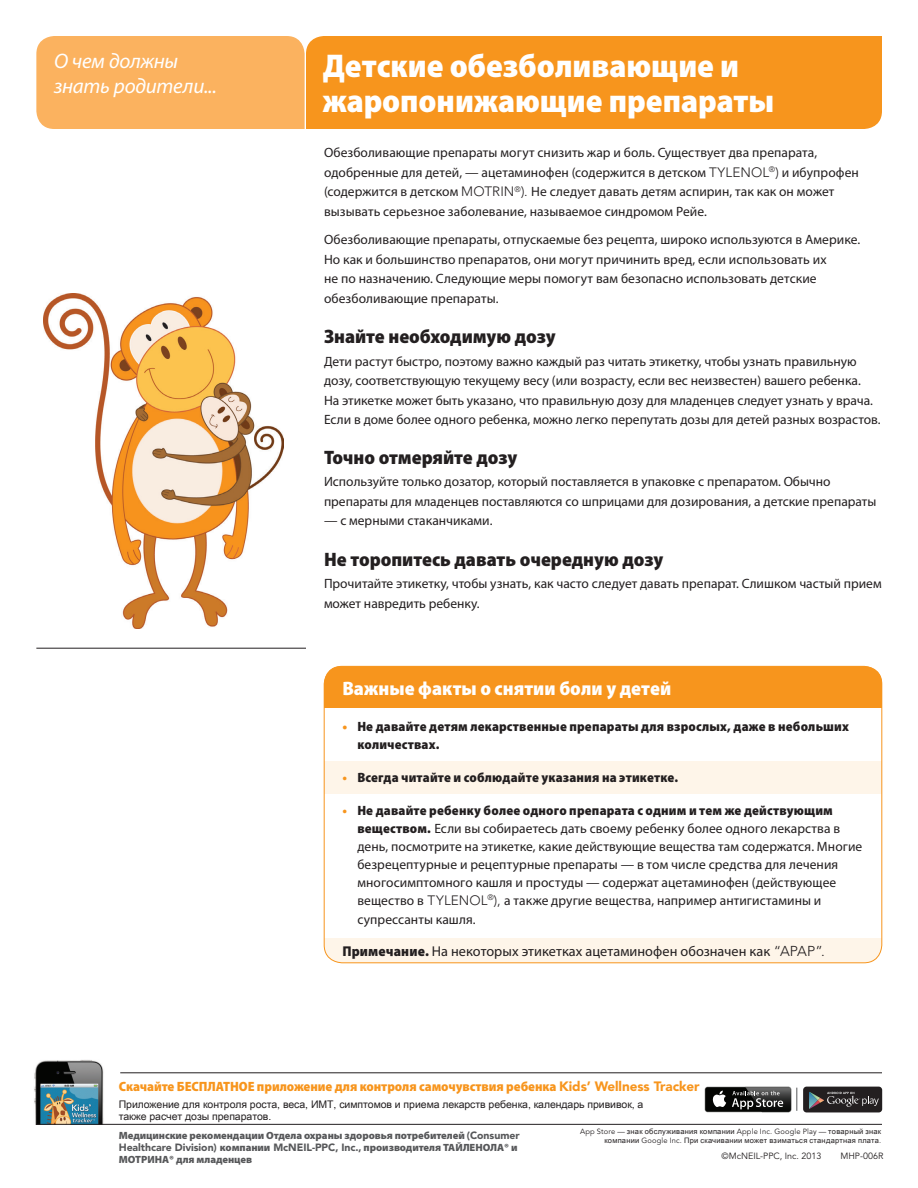
<style>
.page{position:relative;width:918px;height:1188px;background:#fff}
.page>*{position:absolute;margin:0;border:0;box-sizing:border-box;transform-origin:0 0}
.t1{font:900 semi-condensed 33px/34.5px "Myriad Pro";color:#fff}
.t2{font:italic 21px/25.2px "Myriad Pro";letter-spacing:-.01em;color:#fff}
.t3{font:900 semi-condensed 19.5px "Myriad Pro";color:#231f20}
.t4{font:900 semi-condensed 19.5px "Myriad Pro";color:#fff}
.t5{font:14.25px "Myriad Pro";letter-spacing:.005em;color:#231f20}
.t6{font:13.5px/19.5px "Myriad Pro";color:#231f20}
.t7{font:900 semi-condensed 13.5px/18px "Myriad Pro";letter-spacing:.01em;color:#231f20}
.secondary_bulleted_l{font:900 semi-condensed 13.5px "Myriad Pro";letter-spacing:-.005em;color:#f7951d}
.secondary_bulleted_l-2{font:900 10.5px/12px "Myriad Pro";letter-spacing:-.005em;color:#57585a}
.secondary_bulleted_l-3{font:10.5px/12px "Arial Unicode MS";letter-spacing:-.005em;color:#231f20}
.t8{font:9px "Avenir";color:#231f20}
.t9{font:7.5px/9px "Arial Unicode MS";letter-spacing:.03em;color:#231f20;text-align:right}
.s1{font-family:"Avenir";font-weight:300}
.s2{font-stretch:normal;color:#f7951d}
.s3{color:#f7951d}
.s4{font-weight:900;font-stretch:semi-condensed;color:#f7951d}
.s5{font-weight:900;font-stretch:semi-condensed}
.s6{font-family:"Avenir";font-stretch:normal}
.s7{font-family:"Avenir"}
</style>
<div class="page">
<img style="left:44px;top:294px;width:240px;height:335px">
<div style="left:306px;top:36px;width:576px;height:93px;background:#f7951d"></div>
<div style="left:36px;top:36px;width:269px;height:93px;background:#fbb25f"></div>
<hr style="left:36px;top:648px;width:270px;height:1px;background:#231f20">
<div style="left:324px;top:666px;width:558px;height:297px;background:#fef5e9;border-radius:18px"></div>
<div style="left:324px;top:666px;width:558px;height:42px;background:#f7951d"></div>
<div style="left:324px;top:708px;width:558px;height:53px;background:#fff"></div>
<div style="left:324px;top:794px;width:558px;height:144px;background:#fff"></div>
<img style="left:34px;top:1060px;width:70px;height:65px">
<hr style="left:120px;top:1073px;width:762px;height:1px;background:#231f20">
<hr style="left:36px;top:1124px;width:846px;height:1px;background:#231f20">
<div style="left:803px;top:1087px;width:79px;height:25px;background:#231f20;border-radius:3px"></div>
<svg style="left:809px;top:1092px;width:70px;height:17px"></svg>
<div style="left:705px;top:1087px;width:86px;height:25px;background:#040503;border-radius:2px"></div>
<svg style="left:712px;top:1091px;width:14px;height:16px"></svg>
<img style="left:746px;top:1087px;width:45px;height:25px">
<svg style="left:732px;top:1091px;width:51px;height:18px"></svg>
<svg style="left:797px;top:1088px;width:1px;height:23px"></svg>
<p class="t2" style="left:54px;top:49px;width:165px">О чем должны знать родители...</p>
<p class="t1" style="left:323px;top:49px;width:453px">Детские обезболивающие и жаропонижающие препараты</p>
<p class="t6" style="left:324px;top:143px;width:536px">Обезболивающие препараты могут снизить жар и боль. Существует два препарата, одобренные для детей, — ацетаминофен (содержится в детском <span class="s1">TYLENOL</span><sup>®</sup><span class="s1">)</span> и ибупрофен (содержится в детском <span class="s1">MOTRIN</span><sup>®</sup><span class="s1">).</span> Не следует давать детям аспирин, так как он может вызывать серьезное заболевание, называемое синдромом Рейе.</p>
<p class="t6" style="left:324px;top:230px;width:538px">Обезболивающие препараты, отпускаемые без рецепта, широко используются в Америке.<br>Но как и большинство препаратов, они могут причинить вред, если использовать их<br>не по назначению. Следующие меры помогут вам безопасно использовать детские обезболивающие препараты.</p>
<p class="t3" style="left:324px;top:326px;width:233px">Знайте необходимую дозу</p>
<p class="t6" style="left:324px;top:352px;width:558px">Дети растут быстро, поэтому важно каждый раз читать этикетку, чтобы узнать правильную дозу, соответствующую текущему весу (или возрасту, если вес неизвестен) вашего ребенка.<br>На этикетке может быть указано, что правильную дозу для младенцев следует узнать у врача.<br>Если в доме более одного ребенка, можно легко перепутать дозы для детей разных возрастов.</p>
<p class="t3" style="left:324px;top:446px;width:195px">Точно отмеряйте дозу</p>
<p class="t6" style="left:324px;top:472px;width:554px">Используйте только дозатор, который поставляется в упаковке с препаратом. Обычно препараты для младенцев поставляются со шприцами для дозирования, а детские препараты</p>
<p class="t6" style="left:324px;top:511px;width:170px">— с мерными стаканчиками.</p>
<p class="t3" style="left:324px;top:548px;width:341px">Не торопитесь давать очередную дозу</p>
<p class="t6" style="left:324px;top:574px;width:559px">Прочитайте этикетку, чтобы узнать, как часто следует давать препарат. Слишком частый прием может навредить ребенку.</p>
<p class="t4" style="left:342px;top:677px;width:331px">Важные факты о снятии боли у детей</p>
<p class="t7" style="left:357px;top:717px;width:493px;text-indent:-15px"><span class="s2">•</span> Не давайте детям лекарственные препараты для взрослых, даже в небольших количествах.</p>
<p class="t7" style="left:342px;top:768px;width:337px"><span class="s3">•</span> Всегда читайте и соблюдайте указания на этикетке.</p>
<p class="t6" style="left:357px;top:801px;width:507px;line-height:18px;text-indent:-15px"><span class="s4">•</span> <span class="s5">Не давайте ребенку более одного препарата с одним и тем же действующим веществом.</span> Если вы собираетесь дать своему ребенку более одного лекарства в день, посмотрите на этикетке, какие действующие вещества там содержатся. Многие безрецептурные и рецептурные препараты — в том числе средства для лечения многосимптомного кашля и простуды — содержат ацетаминофен (действующее вещество в <span class="s1">TYLENOL</span><sup>®</sup><span class="s1">),</span> а также другие вещества, например антигистамины и</p>
<p class="t6" style="left:357px;top:910px;width:120px">супрессанты кашля.</p>
<p class="t5" style="left:342px;top:943px;width:484px"><span class="s5">Примечание.</span> На некоторых этикетках ацетаминофен обозначен как <span class="s1">“APAP”.</span></p>
<p class="secondary_bulleted_l" style="left:119px;top:1079px;width:583px">Скачайте БЕСПЛАТНОЕ приложение для контроля самочувствия ребенка <span class="s6">Kids’ Wellness Tracker</span></p>
<p class="secondary_bulleted_l-3" style="left:119px;top:1098px;width:526px">Приложение для контроля роста, веса, ИМТ, симптомов и приема лекарств ребенка, календарь прививок, а также расчет дозы препаратов.</p>
<p class="t9" style="left:580px;top:1126px;width:303px"><span class="s7">App Store —</span> знак обслуживания компании <span class="s7">Apple Inc. Google Play —</span> товарный знак компании <span class="s7">Google Inc.</span> При скачивании может взиматься стандартная плата<span class="s7">.</span></p>
<p class="secondary_bulleted_l-2" style="left:119px;top:1129px;width:402px">Медицинские рекомендации Отдела охраны здоровья потребителей <span class="s7">(Consumer<br>Healthcare Division)</span> компании <span class="s7">McNEIL-PPC, Inc.,</span> производителя ТАЙЛЕНОЛА® и<br>МОТРИНА® для младенцев</p>
<p class="t8" style="left:722px;top:1151px;width:102px">©McNEIL-PPC, Inc. 2013</p>
<p class="t8" style="left:840px;top:1151px;width:45px">MHP-006R</p>
</div>
